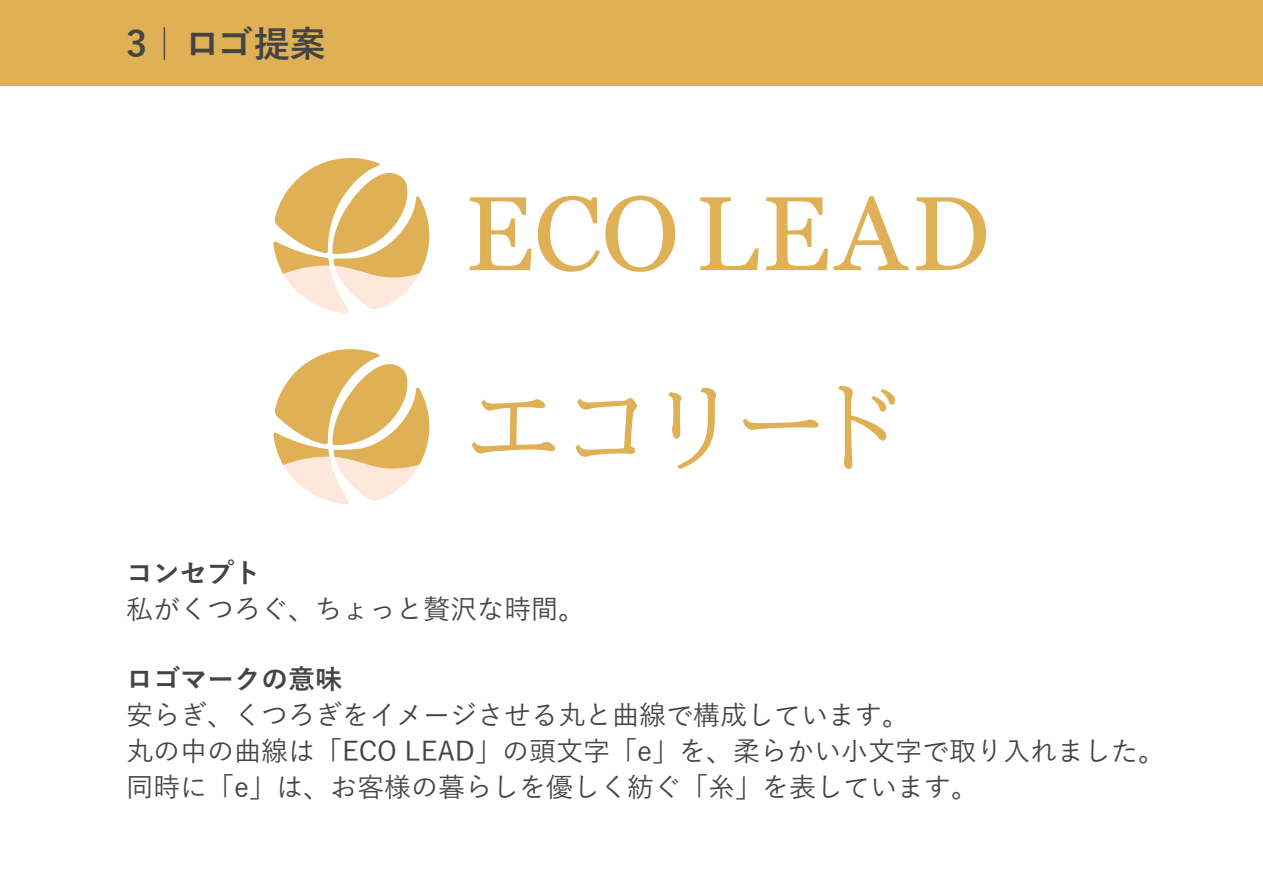
<style>
.page{position:relative;width:1263px;height:893px;background:#fff}
.page>*{position:absolute;margin:0;border:0;box-sizing:border-box;transform-origin:0 0}
.t1{font:105px "Georgia";letter-spacing:.03em;color:#dfb055}
.t2{font:97.5px "BIZ UD Mincho Medium";color:#dfb055}
.t3{font:700 36px "Yu Gothic";color:#444}
.t4{font:500 27px/36px "Yu Gothic";color:#444}
.t5{font:700 27px "Yu Gothic";color:#444}
.s1{font-size:90px}
</style>
<div class="page">
<div style="left:0;top:0;width:1263px;height:85px;background:#dfb056"></div>
<svg style="left:273px;top:158px;width:156px;height:155px"></svg>
<svg style="left:273px;top:349px;width:156px;height:155px"></svg>
<h3 class="t3" style="left:126px;top:24px;width:201px">3｜ロゴ提案</h3>
<h1 class="t1" style="left:465px;top:170px;width:526px">ECO LEAD</h1>
<h2 class="t2" style="left:465px;top:378px;width:442px">エコリ<span class="s1">ー</span>ド</h2>
<p class="t5" style="left:126px;top:558px;width:136px">コンセプト</p>
<p class="t4" style="left:126px;top:588px;width:460px">私がくつろぐ、ちょっと贅沢な時間。</p>
<p class="t5" style="left:126px;top:664px;width:217px">ロゴマークの意味</p>
<p class="t4" style="left:126px;top:694px;width:1040px">安らぎ、くつろぎをイメージさせる丸と曲線で構成しています。<br>丸の中の曲線は「ECO LEAD」の頭文字「e」を、柔らかい小文字で取り入れました。同時に「e」は、お客様の暮らしを優しく紡ぐ「糸」を表しています。</p>
</div>
